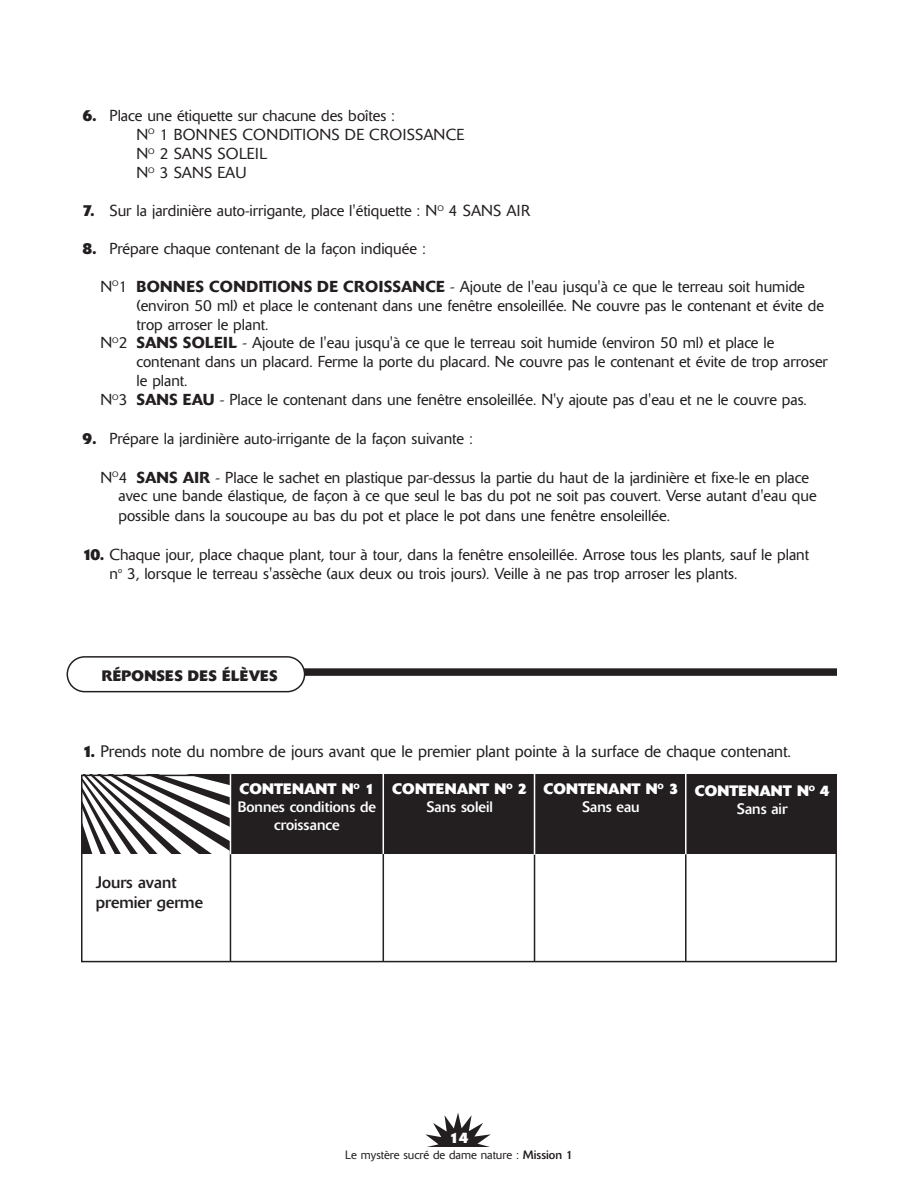
<style>
.page{position:relative;width:918px;height:1188px;background:#fff}
.page>*{position:absolute;margin:0;border:0;box-sizing:border-box;transform-origin:0 0}
.t1{font:300 16.5px "Delta";color:#231f20}
.t2{font:16.5px/19.8px "Delta";color:#231f20}
.t3{font:300 15.75px/19.2px "Delta";color:#231f20}
.t4{font:700 15px/18px "Delta";color:#fff;text-align:center}
.t5{font:15px/18px "Delta";color:#fff;text-align:center}
.t6{font:700 15px "Delta";letter-spacing:.02em;color:#231f20}
.t7{font:300 12px "Delta";color:#231f20}
.s1{font-weight:700}
.s2{font-weight:500}
.s3{font-weight:400}
</style>
<div class="page">
<div style="left:230px;top:775px;width:607px;height:79px;background:#231f20"></div>
<svg style="left:425px;top:1113px;width:66px;height:34px"></svg>
<div style="left:82px;top:668px;width:755px;height:8px;background:#231f20"></div>
<svg style="left:67px;top:656px;width:238px;height:36px"></svg>
<hr style="left:230px;top:850px;width:1px;height:111px;background:#231f20">
<hr style="left:383px;top:775px;width:1px;height:186px;background:#231f20">
<hr style="left:534px;top:775px;width:1px;height:186px;background:#231f20">
<hr style="left:685px;top:775px;width:2px;height:186px;background:#231f20">
<svg style="left:84px;top:778px;width:146px;height:76px"></svg>
<div style="left:81px;top:775px;width:756px;height:187px;border:2px solid #231f20"></div>
<hr style="left:230px;top:770px;width:1px;height:84px;background:#fff">
<hr style="left:383px;top:763px;width:1px;height:91px;background:#fff">
<hr style="left:685px;top:770px;width:2px;height:84px;background:#fff">
<hr style="left:534px;top:763px;width:1px;height:92px;background:#fff">
<p class="t3" style="left:136px;top:107px;width:329px;text-indent:-54px"><span class="s1">6.</span> Place une étiquette sur chacune des boîtes :<br>N<sup>O</sup> 1 BONNES CONDITIONS DE CROISSANCE<br>N<sup>O</sup> 2 SANS SOLEIL<br>N<sup>O</sup> 3 SANS EAU</p>
<p class="t3" style="left:83px;top:203px;width:449px"><span class="s1">7.</span> Sur la jardinière auto-irrigante, place l'étiquette : N<sup>O</sup> 4 SANS AIR</p>
<p class="t3" style="left:82px;top:240px;width:345px"><span class="s1">8.</span> Prépare chaque contenant de la façon indiquée :</p>
<p class="t3" style="left:100px;top:278px;width:706px">N<sup>O</sup>1 <span class="s2">BONNES CONDITIONS DE CROISSANCE</span> - Ajoute de l'eau jusqu'à ce que le terreau soit humide</p>
<p class="t3" style="left:136px;top:297px;width:689px">(environ 50 ml) et place le contenant dans une fenêtre ensoleillée. Ne couvre pas le contenant et évite de</p>
<p class="t3" style="left:136px;top:316px;width:133px">trop arroser le plant.</p>
<p class="t3" style="left:100px;top:335px;width:675px">N<sup>O</sup>2 <span class="s2">SANS SOLEIL</span> - Ajoute de l'eau jusqu'à ce que le terreau soit humide (environ 50 ml) et place le</p>
<p class="t3" style="left:136px;top:354px;width:693px">contenant dans un placard. Ferme la porte du placard. Ne couvre pas le contenant et évite de trop arroser</p>
<p class="t3" style="left:136px;top:373px;width:52px">le plant.</p>
<p class="t3" style="left:100px;top:392px;width:708px">N<sup>O</sup>3 <span class="s2">SANS EAU</span> - Place le contenant dans une fenêtre ensoleillée. N'y ajoute pas d'eau et ne le couvre pas.</p>
<p class="t3" style="left:83px;top:430px;width:392px"><span class="s1">9.</span> Prépare la jardinière auto-irrigante de la façon suivante :</p>
<p class="t3" style="left:118px;top:469px;width:700px;text-indent:-18px">N<sup>O</sup>4 <span class="s2">SANS AIR</span> - Place le sachet en plastique par-dessus la partie du haut de la jardinière et fixe-le en place avec une bande élastique, de façon à ce que seul le bas du pot ne soit pas couvert. Verse autant d'eau que possible dans la soucoupe au bas du pot et place le pot dans une fenêtre ensoleillée.</p>
<p class="t3" style="left:109px;top:547px;width:701px;text-indent:-27px"><span class="s1">10.</span> Chaque jour, place chaque plant, tour à tour, dans la fenêtre ensoleillée. Arrose tous les plants, sauf le plant n<sup>o</sup> 3, lorsque le terreau s'assèche (aux deux ou trois jours). Veille à ne pas trop arroser les plants.</p>
<p class="t6" style="left:102px;top:671px;width:177px">RÉPONSES DES ÉLÈVES</p>
<p class="t1" style="left:82px;top:745px;width:710px"><span class="s1">1.</span> Prends note du nombre de jours avant que le premier plant pointe à la surface de chaque contenant.</p>
<p class="t2" style="left:96px;top:874px;width:109px">Jours avant premier germe</p>
<p class="t5" style="left:238px;top:782px;width:140px"><span class="s1">CONTENANT N</span><sup>O</sup> <span class="s1">1<br></span>Bonnes conditions de croissance</p>
<p class="t4" style="left:392px;top:782px;width:137px">CONTENANT N<sup>O</sup> 2<br><span class="s3">Sans soleil</span></p>
<p class="t4" style="left:543px;top:782px;width:137px">CONTENANT N<sup>O</sup> 3<br><span class="s3">Sans eau</span></p>
<p class="t4" style="left:695px;top:783px;width:137px">CONTENANT N<sup>O</sup> 4<br><span class="s3">Sans air</span></p>
<p class="t4" style="left:450px;top:1130px;width:20px">14</p>
<p class="t7" style="left:345px;top:1151px;width:229px">Le mystère sucré de dame nature : <span class="s3">Mission 1</span></p>
</div>
